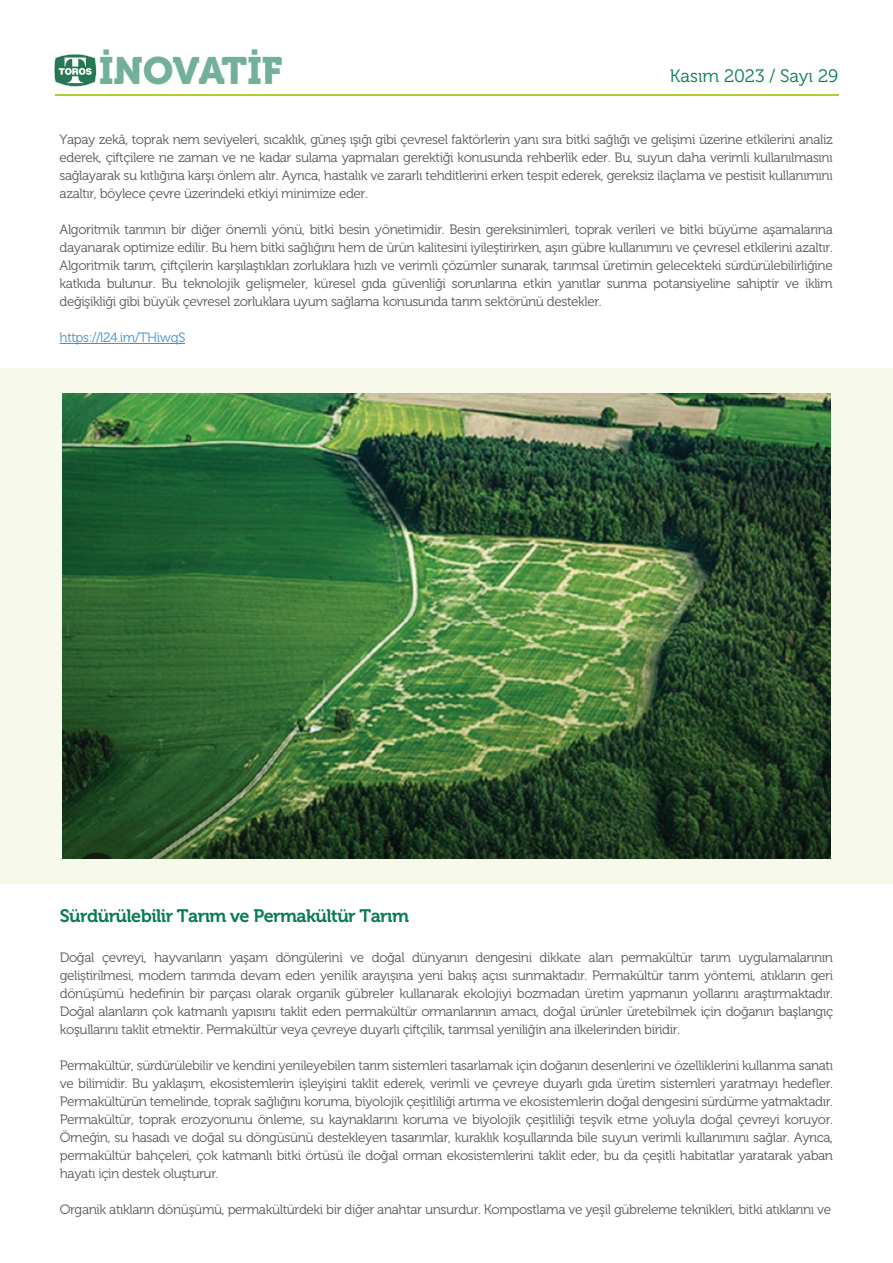
<style>
.page{position:relative;width:893px;height:1263px;background:#fff}
.page>*{position:absolute;margin:0;border:0;box-sizing:border-box;transform-origin:0 0}
.t1{font:37.95px "Museo 900";color:#72b099}
.t2{font:18px "Museo 700";letter-spacing:-.03em;color:#077b52}
.t3{font:18px "Museo 300";color:#077b52}
.t4{font:13.5px/18px "Museo 300";letter-spacing:-.03em;color:#575755;text-align:justify}
.t5{font:13.5px "Museo 300";letter-spacing:-.03em;color:#4091ce}
</style>
<div class="page">
<hr style="left:55px;top:94px;width:783px;height:2px;background:#b3cc34">
<svg style="left:54px;top:54px;width:43px;height:33px"></svg>
<div style="left:0;top:368px;width:893px;height:515px;background:#f7faeb"></div>
<hr style="left:60px;top:343px;width:125px;height:1px;background:#4091ce">
<img style="left:62px;top:393px;width:769px;height:465px">
<h1 class="t1" style="left:99px;top:49px;width:185px">İNOVATİF</h1>
<h2 class="t3" style="left:670px;top:67px;width:170px">Kasım 2023 / Sayı 29</h2>
<p class="t4" style="left:60px;top:131px;width:775px">Yapay zekâ, toprak nem seviyeleri, sıcaklık, güneş ışığı gibi çevresel faktörlerin yanı sıra bitki sağlığı ve gelişimi üzerine etkilerini analiz ederek, çiftçilere ne zaman ve ne kadar sulama yapmaları gerektiği konusunda rehberlik eder. Bu, suyun daha verimli kullanılmasını sağlayarak su kıtlığına karşı önlem alır. Ayrıca, hastalık ve zararlı tehditlerini erken tespit ederek, gereksiz ilaçlama ve pestisit kullanımını azaltır, böylece çevre üzerindeki etkiyi minimize eder.</p>
<p class="t4" style="left:60px;top:221px;width:775px">Algoritmik tarımın bir diğer önemli yönü, bitki besin yönetimidir. Besin gereksinimleri, toprak verileri ve bitki büyüme aşamalarına dayanarak optimize edilir. Bu hem bitki sağlığını hem de ürün kalitesini iyileştirirken, aşırı gübre kullanımını ve çevresel etkilerini azaltır.<br>Algoritmik tarım, çiftçilerin karşılaştıkları zorluklara hızlı ve verimli çözümler sunarak, tarımsal üretimin gelecekteki sürdürülebilirliğine katkıda bulunur. Bu teknolojik gelişmeler, küresel gıda güvenliği sorunlarına etkin yanıtlar sunma potansiyeline sahiptir ve iklim değişikliği gibi büyük çevresel zorluklara uyum sağlama konusunda tarım sektörünü destekler.</p>
<p class="t5" style="left:60px;top:330px;width:127px">https://l24.im/THiwqS</p>
<h2 class="t2" style="left:60px;top:906px;width:351px">Sürdürülebilir Tarım ve Permakültür Tarım</h2>
<p class="t4" style="left:60px;top:948px;width:775px">Doğal çevreyi, hayvanların yaşam döngülerini ve doğal dünyanın dengesini dikkate alan permakültür tarım uygulamalarının geliştirilmesi, modern tarımda devam eden yenilik arayışına yeni bakış açısı sunmaktadır. Permakültür tarım yöntemi, atıkların geri dönüşümü hedefinin bir parçası olarak organik gübreler kullanarak ekolojiyi bozmadan üretim yapmanın yollarını araştırmaktadır.<br>Doğal alanların çok katmanlı yapısını taklit eden permakültür ormanlarının amacı, doğal ürünler üretebilmek için doğanın başlangıç koşullarını taklit etmektir. Permakültür veya çevreye duyarlı çiftçilik, tarımsal yeniliğin ana ilkelerinden biridir.</p>
<p class="t4" style="left:60px;top:1056px;width:775px">Permakültür, sürdürülebilir ve kendini yenileyebilen tarım sistemleri tasarlamak için doğanın desenlerini ve özelliklerini kullanma sanatı ve bilimidir. Bu yaklaşım, ekosistemlerin işleyişini taklit ederek, verimli ve çevreye duyarlı gıda üretim sistemleri yaratmayı hedefler.<br>Permakültürün temelinde, toprak sağlığını koruma, biyolojik çeşitliliği artırma ve ekosistemlerin doğal dengesini sürdürme yatmaktadır.<br>Permakültür, toprak erozyonunu önleme, su kaynaklarını koruma ve biyolojik çeşitliliği teşvik etme yoluyla doğal çevreyi koruyor.<br>Örneğin, su hasadı ve doğal su döngüsünü destekleyen tasarımlar, kuraklık koşullarında bile suyun verimli kullanımını sağlar. Ayrıca, permakültür bahçeleri, çok katmanlı bitki örtüsü ile doğal orman ekosistemlerini taklit eder, bu da çeşitli habitatlar yaratarak yaban hayatı için destek oluşturur.</p>
<p class="t4" style="left:60px;top:1200px;width:773px">Organik atıkların dönüşümü, permakültürdeki bir diğer anahtar unsurdur. Kompostlama ve yeşil gübreleme teknikleri, bitki atıklarını ve</p>
</div>
